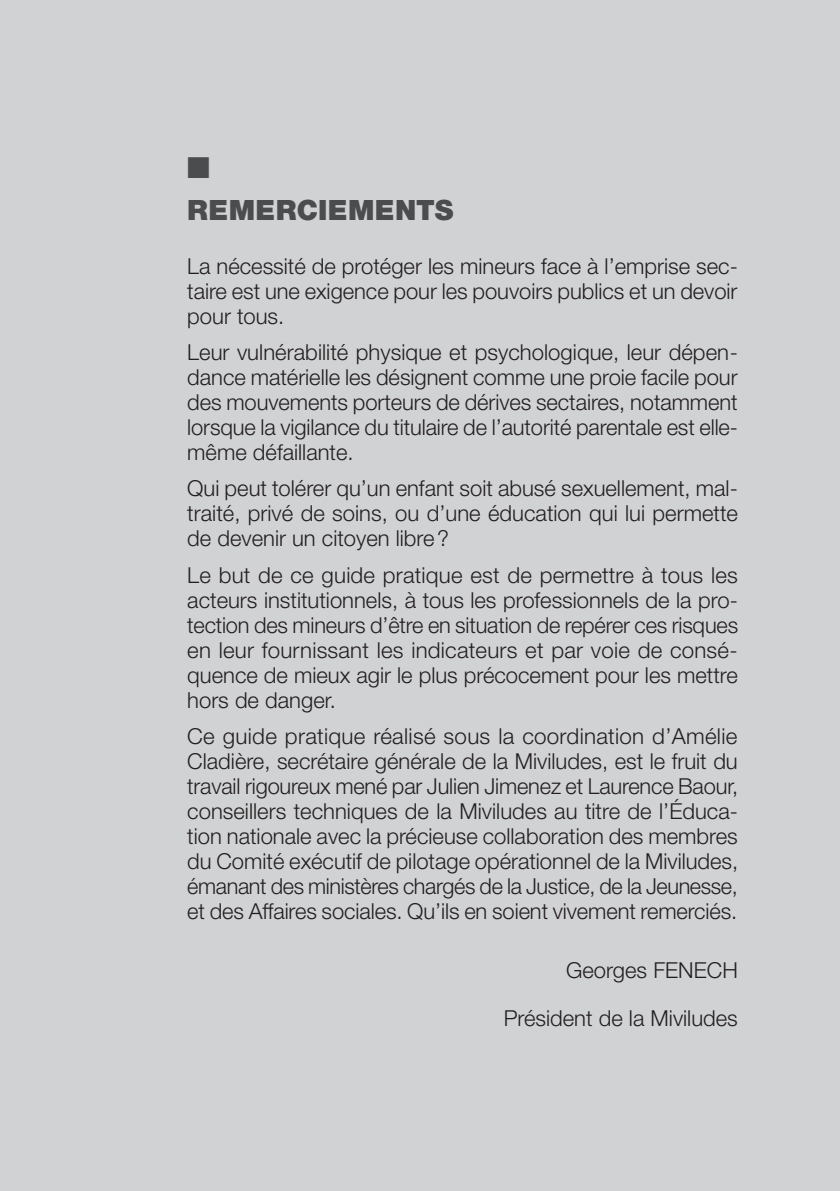
<style>
.page{position:relative;width:840px;height:1191px;background:#fff}
.page>*{position:absolute;margin:0;border:0;box-sizing:border-box;transform-origin:0 0}
.Titre_Introduction{font:30px "Zapf Dingbats Std";color:#4b4c4d}
.Titre_Introduction-2{font:900 28px "Helvetica Neue LT Std";letter-spacing:.015em;color:#4b4c4d}
.Paragraphe_Remercie{font:300 22px/25px "Helvetica Neue LT Std";color:#231f20;text-align:justify}
</style>
<div class="page">
<div style="left:0;top:0;width:839px;height:1191px;background:#d1d2d4"></div>
<p class="Titre_Introduction" style="left:187px;top:154px;width:24px">■</p>
<p class="Titre_Introduction-2" style="left:187px;top:194px;width:268px">REMERCIEMENTS</p>
<p class="Paragraphe_Remercie" style="left:187px;top:253px;width:551px">La nécessité de protéger les mineurs face à l’emprise sec&shy;taire est une exigence pour les pouvoirs publics et un devoir pour tous.</p>
<p class="Paragraphe_Remercie" style="left:187px;top:339px;width:552px">Leur vulnérabilité physique et psychologique, leur dépen&shy;dance matérielle les désignent comme une proie facile pour des mouvements porteurs de dérives sectaires, notamment lorsque la vigilance du titulaire de l’autorité parentale est elle&shy;même défaillante.</p>
<p class="Paragraphe_Remercie" style="left:187px;top:475px;width:552px">Qui peut tolérer qu’un enfant soit abusé sexuellement, mal&shy;traité, privé de soins, ou d’une éducation qui lui permette de devenir un citoyen libre?</p>
<p class="Paragraphe_Remercie" style="left:187px;top:562px;width:552px">Le but de ce guide pratique est de permettre à tous les acteurs institutionnels, à tous les professionnels de la pro&shy;tection des mineurs d’être en situation de repérer ces risques en leur fournissant les indicateurs et par voie de consé&shy;quence de mieux agir le plus précocement pour les mettre hors de danger.</p>
<p class="Paragraphe_Remercie" style="left:187px;top:723px;width:552px">Ce guide pratique réalisé sous la coordination d’Amélie Cladière, secrétaire générale de la Miviludes, est le fruit du travail rigoureux mené par Julien Jimenez et Laurence Baour, conseillers techniques de la Miviludes au titre de l’Éduca&shy;tion nationale avec la précieuse collaboration des membres du Comité exécutif de pilotage opérationnel de la Miviludes, émanant des ministères chargés de la Justice, de la Jeunesse, et des Affaires sociales. Qu’ils en soient vivement remerciés.</p>
<p class="Paragraphe_Remercie" style="left:565px;top:957px;width:173px">Georges FENECH</p>
<p class="Paragraphe_Remercie" style="left:503px;top:1005px;width:235px">Président de la Miviludes</p>
</div>
